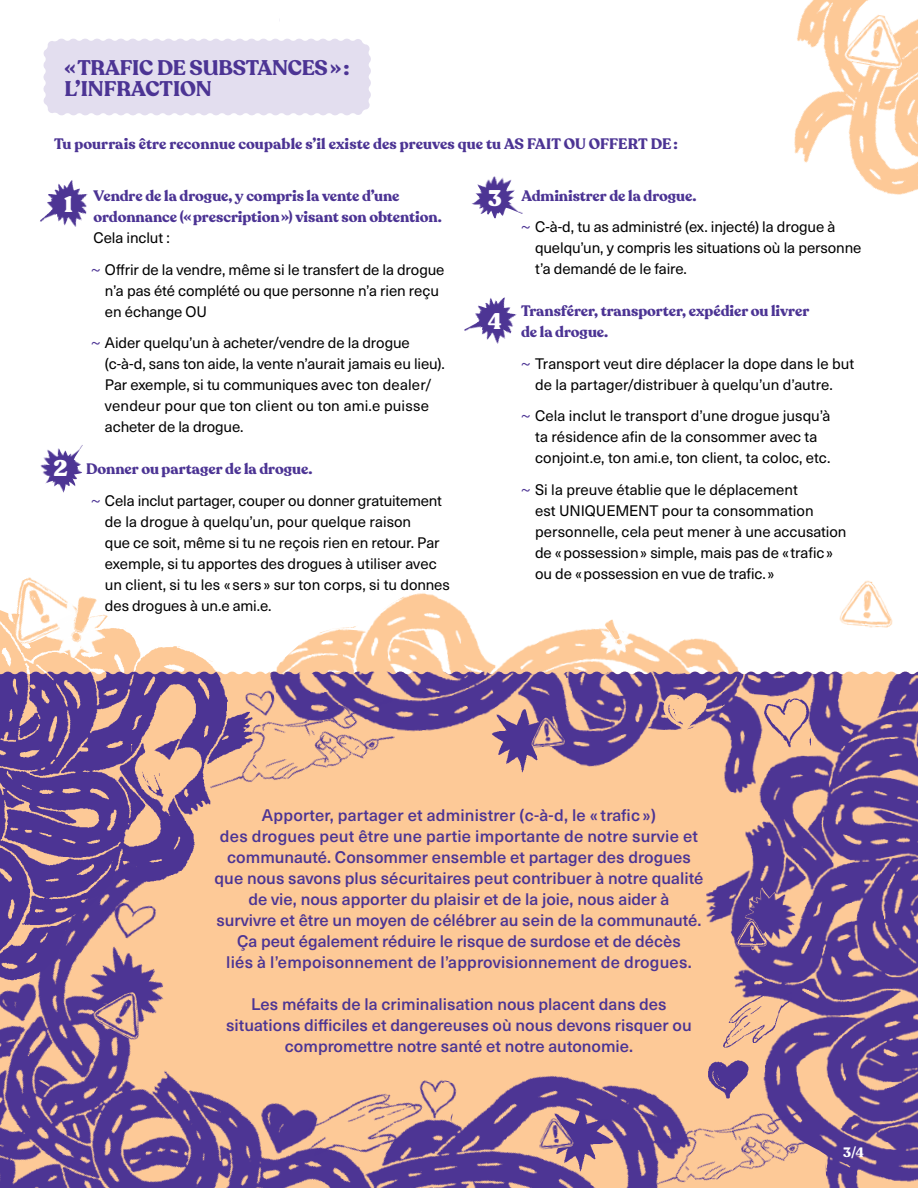
<style>
.page{position:relative;width:918px;height:1188px;background:#fff}
.page>*{position:absolute;margin:0;border:0;box-sizing:border-box;transform-origin:0 0}
.t1{font:900 22.5px "Recoleta";color:#fff}
.title_level_2{font:700 21px/21px "Recoleta Alt";letter-spacing:-.01em;color:#4c3494}
.Table_Content{font:500 16.5px/21px "Neue Haas Unica W1 G";color:#4c3494;text-align:center}
.t2{font:15px/21px "Neue Haas Unica W1 G";letter-spacing:-.005em;color:#000}
.Arrows{font:700 15px/21px "Recoleta";color:#4c3494}
.t3{font:700 13.5px "Recoleta";color:#fff}
.s1{font-family:"Neue Haas Unica W1 G";font-weight:400;color:#000}
.s2{color:#4c3494}
</style>
<div class="page">
<svg style="left:43px;top:38px;width:328px;height:78px"></svg>
<img style="left:432px;top:594px;width:307px;height:77px">
<img style="left:0;top:593px;width:432px;height:78px">
<img style="left:611px;top:671px;width:307px;height:517px">
<img style="left:0;top:689px;width:813px;height:499px">
<img style="left:0;top:671px;width:432px;height:390px">
<img style="left:434px;top:671px;width:453px;height:4px">
<img style="left:293px;top:1055px;width:137px;height:133px">
<img style="left:132px;top:744px;width:60px;height:72px">
<img style="left:251px;top:1099px;width:71px;height:66px">
<img style="left:763px;top:696px;width:47px;height:51px">
<img style="left:581px;top:1146px;width:51px;height:42px">
<img style="left:655px;top:689px;width:55px;height:46px">
<img style="left:720px;top:982px;width:72px;height:59px">
<img style="left:192px;top:671px;width:240px;height:200px">
<img style="left:107px;top:897px;width:52px;height:28px">
<img style="left:625px;top:1041px;width:221px;height:144px">
<img style="left:413px;top:1074px;width:47px;height:49px">
<img style="left:242px;top:687px;width:37px;height:38px">
<img style="left:66px;top:925px;width:128px;height:128px">
<img style="left:83px;top:973px;width:80px;height:77px">
<img style="left:744px;top:887px;width:56px;height:64px">
<img style="left:490px;top:707px;width:65px;height:67px">
<img style="left:524px;top:712px;width:46px;height:41px">
<img style="left:40px;top:180px;width:48px;height:47px">
<img style="left:40px;top:445px;width:43px;height:48px">
<img style="left:471px;top:176px;width:52px;height:43px">
<img style="left:464px;top:297px;width:53px;height:47px">
<img style="left:0;top:577px;width:34px;height:81px">
<img style="left:839px;top:580px;width:54px;height:48px">
<img style="left:34px;top:593px;width:79px;height:68px">
<svg style="left:1px;top:578px;width:97px;height:69px"></svg>
<img style="left:72px;top:596px;width:26px;height:46px">
<img style="left:733px;top:917px;width:37px;height:32px">
<img style="left:0;top:980px;width:47px;height:50px">
<img style="left:549px;top:1106px;width:64px;height:67px">
<img style="left:533px;top:1113px;width:45px;height:42px">
<img style="left:794px;top:0;width:124px;height:195px">
<img style="left:835px;top:4px;width:83px;height:75px">
<img style="left:592px;top:618px;width:44px;height:50px">
<img style="left:603px;top:619px;width:20px;height:26px">
<p class="title_level_2" style="left:64px;top:58px;width:287px">«TRAFIC DE SUBSTANCES»:<br>L’INFRACTION</p>
<p class="Arrows" style="left:54px;top:133px;width:625px">Tu pourrais être reconnue coupable s’il existe des preuves que tu AS FAIT OU OFFERT DE:</p>
<p class="t1" style="left:64px;top:190px;width:10px">1</p>
<p class="t1" style="left:53px;top:454px;width:16px">2</p>
<p class="Arrows" style="left:94px;top:186px;width:350px">Vendre de la drogue, y compris la vente d’une ordonnance («prescription») visant son obtention.<br><span class="s1">Cela inclut :</span></p>
<p class="t2" style="left:105px;top:258px;width:341px;text-indent:-14px"><span class="s2">~</span> Offrir de la vendre, même si le transfert de la drogue n’a pas été complété ou que personne n’a rien reçu en échange OU</p>
<p class="t2" style="left:105px;top:331px;width:341px;text-indent:-14px"><span class="s2">~</span> Aider quelqu’un à acheter/vendre de la drogue (c-à-d, sans ton aide, la vente n’aurait jamais eu lieu).<br>Par exemple, si tu communiques avec ton dealer/ vendeur pour que ton client ou ton ami.e puisse acheter de la drogue.</p>
<p class="Arrows" style="left:86px;top:459px;width:228px">Donner ou partager de la drogue.</p>
<p class="t2" style="left:105px;top:489px;width:346px;text-indent:-14px"><span class="s2">~</span> Cela inclut partager, couper ou donner gratuitement de la drogue à quelqu’un, pour quelque raison<br>que ce soit, même si tu ne reçois rien en retour. Par exemple, si tu apportes des drogues à utiliser avec un client, si tu les « sers » sur ton corps, si tu donnes des drogues à un.e ami.e.</p>
<p class="t1" style="left:488px;top:184px;width:15px">3</p>
<p class="t1" style="left:488px;top:307px;width:15px">4</p>
<p class="Arrows" style="left:521px;top:186px;width:177px">Administrer de la drogue.</p>
<p class="t2" style="left:535px;top:216px;width:328px;text-indent:-14px"><span class="s2">~</span> C-à-d, tu as administré (ex. injecté) la drogue à quelqu’un, y compris les situations où la personne t’a demandé de le faire.</p>
<p class="Arrows" style="left:521px;top:301px;width:290px">Transférer, transporter, expédier ou livrer de la drogue.</p>
<p class="t2" style="left:522px;top:352px;width:334px;text-align:center"><span class="s2">~</span> Transport veut dire déplacer la dope dans le but de la partager/distribuer à quelqu’un d’autre.</p>
<p class="t2" style="left:535px;top:405px;width:297px;text-indent:-14px"><span class="s2">~</span> Cela inclut le transport d’une drogue jusqu’à ta résidence afin de la consommer avec ta conjoint.e, ton ami.e, ton client, ta coloc, etc.</p>
<p class="t2" style="left:535px;top:478px;width:313px;text-indent:-14px"><span class="s2">~</span> Si la preuve établie que le déplacement<br>est UNIQUEMENT pour ta consommation personnelle, cela peut mener à une accusation de «possession» simple, mais pas de «trafic» ou de «possession en vue de trafic.»</p>
<p class="Table_Content" style="left:215px;top:803px;width:490px">Apporter, partager et administrer (c-à-d, le « trafic »)<br>des drogues peut être une partie importante de notre survie et communauté. Consommer ensemble et partager des drogues que nous savons plus sécuritaires peut contribuer à notre qualité de vie, nous apporter du plaisir et de la joie, nous aider à<br>survivre et être un moyen de célébrer au sein de la communauté.<br>Ça peut également réduire le risque de surdose et de décès<br>liés à l’empoisonnement de l’approvisionnement de drogues.</p>
<p class="Table_Content" style="left:226px;top:992px;width:467px">Les méfaits de la criminalisation nous placent dans des situations difficiles et dangereuses où nous devons risquer ou compromettre notre santé et notre autonomie.</p>
<p class="t3" style="left:843px;top:1143px;width:22px">3/4</p>
</div>
